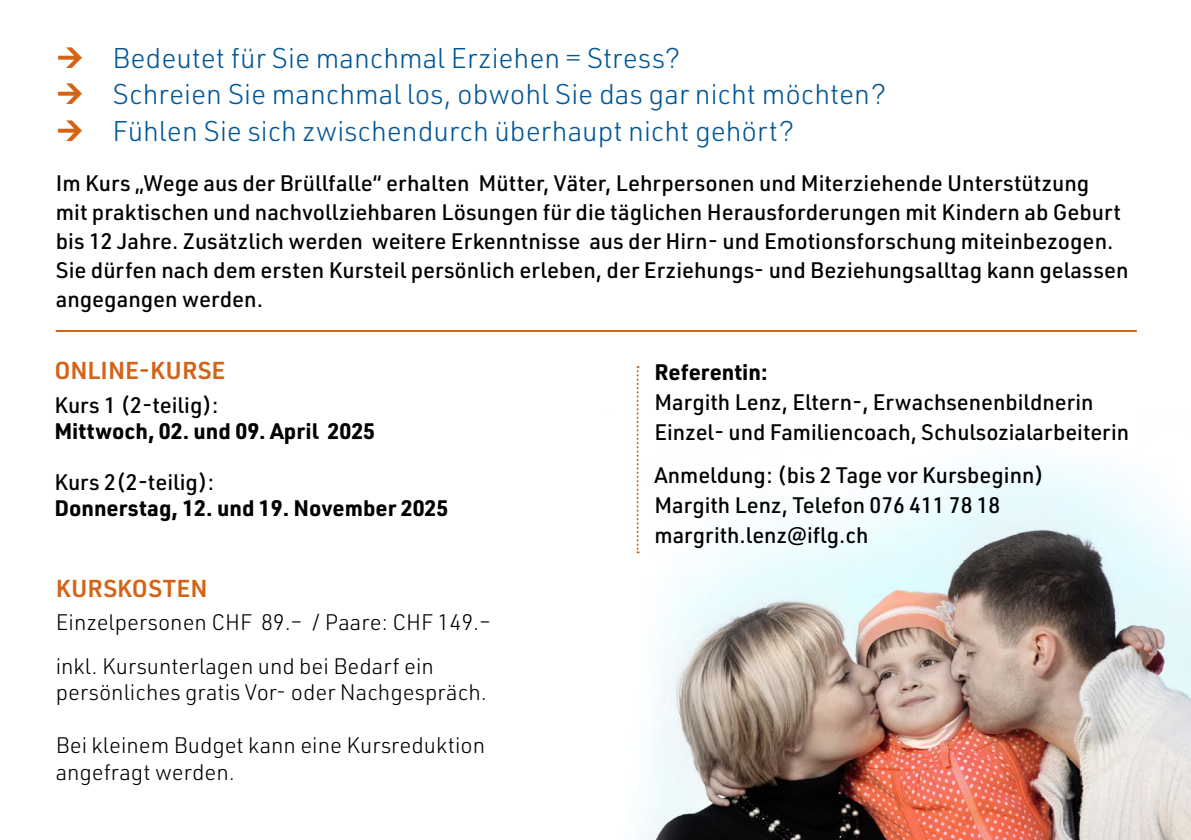
<style>
.page{position:relative;width:1191px;height:840px;background:#fff}
.page>*{position:absolute;margin:0;border:0;box-sizing:border-box;transform-origin:0 0}
.t1{font:300 28px/36px "URWDIN";color:#005797}
.t2{font:600 24px "URWDIN";color:#d46316}
.t3{font:500 22px/29px "URWDIN";color:#000}
.t4{font:300 22px/44.4px "URWDIN";color:#000}
.t5{font:700 22px "URWDIN";color:#000}
</style>
<div class="page">
<img style="left:637px;top:408px;width:554px;height:431px">
<hr style="left:56px;top:330px;width:1080px;height:2px;background:#d46316">
<svg style="left:636px;top:366px;width:2px;height:187px"></svg>
<p class="t1" style="left:112px;top:40px;width:775px">Bedeutet für Sie manchmal Erziehen = Stress?<br>Schreien Sie manchmal los, obwohl Sie das gar nicht möchten?<br>Fühlen Sie sich zwischendurch überhaupt nicht gehört?</p>
<p class="t3" style="left:56px;top:167px;width:1074px">Im Kurs „Wege aus der Brüllfalle“ erhalten Mütter, Väter, Lehrpersonen und Miterziehende Unterstützung<br>mit praktischen und nachvollziehbaren Lösungen für die täglichen Herausforderungen mit Kindern ab Geburt bis 12 Jahre. Zusätzlich werden weitere Erkenntnisse aus der Hirn- und Emotionsforschung miteinbezogen.<br>Sie dürfen nach dem ersten Kursteil persönlich erleben, der Erziehungs- und Beziehungsalltag kann gelassen angegangen werden.</p>
<p class="t2" style="left:54px;top:354px;width:173px">ONLINE-KURSE</p>
<p class="t3" style="left:54px;top:389px;width:166px">Kurs 1 (2-teilig):</p>
<p class="t5" style="left:54px;top:416px;width:322px">Mittwoch, 02. und 09. April 2025</p>
<p class="t3" style="left:54px;top:466px;width:161px">Kurs 2(2-teilig):</p>
<p class="t5" style="left:54px;top:492px;width:395px">Donnerstag, 12. und 19. November 2025</p>
<p class="t2" style="left:56px;top:572px;width:153px">KURSKOSTEN</p>
<p class="t4" style="left:56px;top:598px;width:437px">Einzelpersonen CHF 89.– / Paare: CHF 149.– inkl. Kursunterlagen und bei Bedarf ein</p>
<p class="t4" style="left:56px;top:669px;width:432px">persönliches gratis Vor- oder Nachgespräch.</p>
<p class="t4" style="left:56px;top:731px;width:431px;line-height:26.4px">Bei kleinem Budget kann eine Kursreduktion angefragt werden.</p>
<p class="t5" style="left:654px;top:357px;width:115px">Referentin:</p>
<p class="t3" style="left:654px;top:386px;width:476px;line-height:30px">Margith Lenz, Eltern-, Erwachsenenbildnerin<br>Einzel- und Familiencoach, Schulsozialarbeiterin</p>
<p class="t3" style="left:654px;top:458px;width:391px;line-height:30px">Anmeldung: (bis 2 Tage vor Kursbeginn)<br>Margith Lenz, Telefon 076 411 78 18 margrith.lenz@iflg.ch</p>
</div>
